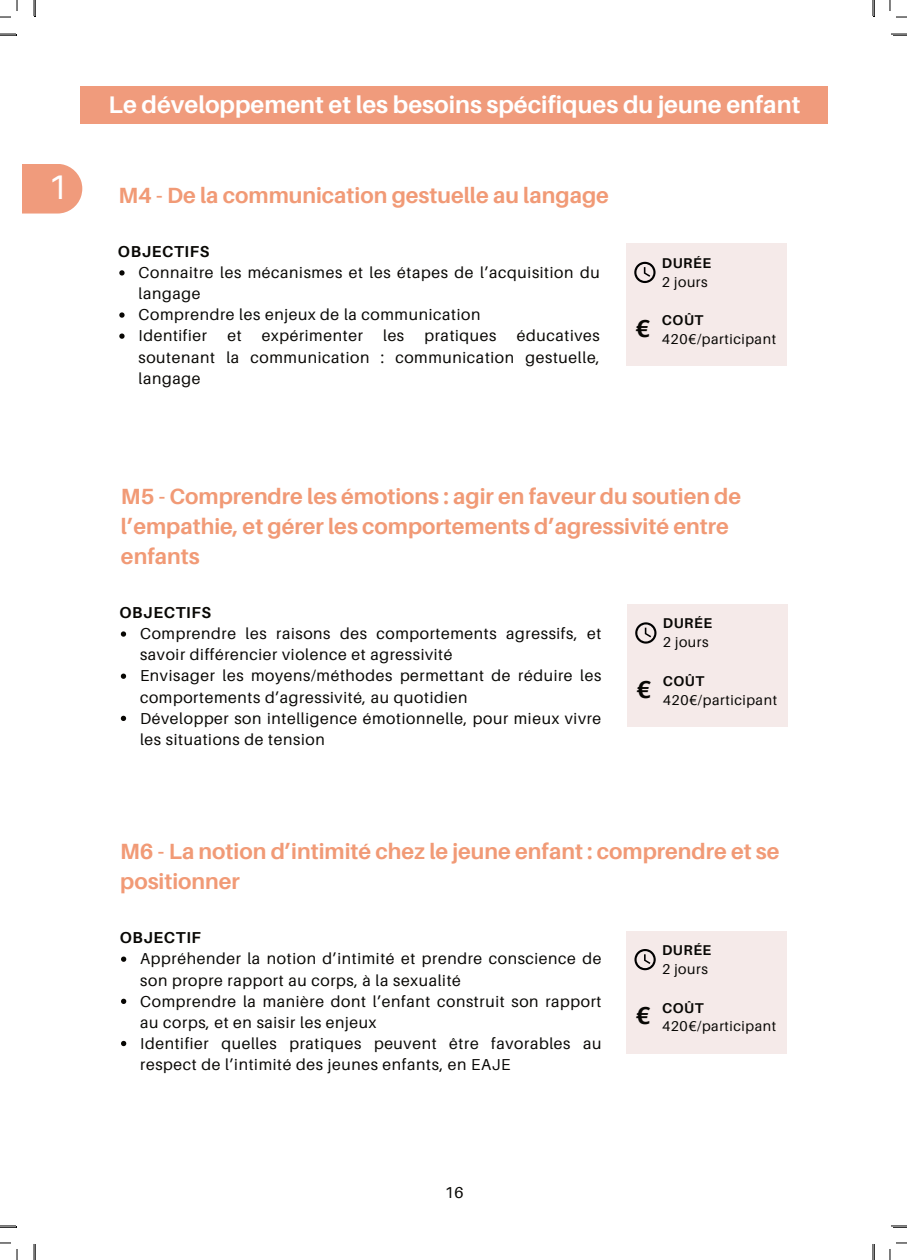
<style>
.page{position:relative;width:907px;height:1260px;background:#fff}
.page>*{position:absolute;margin:0;border:0;box-sizing:border-box;transform-origin:0 0}
.t1{font:34px "Aileron";color:#fff}
.t2{font:700 24.4px "Aileron";color:#080704}
.t3{font:700 24px "Aileron";color:#fff}
.t4{font:700 22px/30px "Aileron";color:#f19a76}
.t5{font:15.8px/21px "Aileron";letter-spacing:.04em;color:#080704}
.t6{font:700 15.8px "Aileron";letter-spacing:.04em;color:#080704}
.t7{font:14.2px "Aileron";letter-spacing:.04em;color:#080704}
.t8{font:700 14.2px "Aileron";letter-spacing:.04em;color:#080704}
</style>
<div class="page">
<div style="left:80px;top:86px;width:747px;height:38px;background:#f09b7c"></div>
<svg style="left:121px;top:956px;width:5px;height:5px"></svg>
<svg style="left:121px;top:998px;width:5px;height:5px"></svg>
<svg style="left:121px;top:1040px;width:5px;height:5px"></svg>
<div style="left:626px;top:930px;width:161px;height:123px;background:#f5eae9"></div>
<svg style="left:634px;top:949px;width:21px;height:21px"></svg>
<svg style="left:121px;top:631px;width:5px;height:5px"></svg>
<svg style="left:121px;top:673px;width:5px;height:5px"></svg>
<svg style="left:121px;top:715px;width:5px;height:5px"></svg>
<div style="left:627px;top:604px;width:160px;height:122px;background:#f5eae9"></div>
<svg style="left:635px;top:622px;width:21px;height:21px"></svg>
<svg style="left:119px;top:270px;width:6px;height:5px"></svg>
<svg style="left:119px;top:312px;width:6px;height:5px"></svg>
<svg style="left:119px;top:333px;width:6px;height:6px"></svg>
<div style="left:626px;top:243px;width:160px;height:123px;background:#f5eae9"></div>
<svg style="left:634px;top:262px;width:21px;height:21px"></svg>
<svg style="left:22px;top:164px;width:60px;height:49px;background:#f1a386"></svg>
<svg style="left:0;top:33px;width:17px;height:3px"></svg>
<svg style="left:891px;top:33px;width:16px;height:3px"></svg>
<svg style="left:0;top:1225px;width:17px;height:2px"></svg>
<svg style="left:891px;top:1225px;width:16px;height:2px"></svg>
<svg style="left:33px;top:0;width:3px;height:16px"></svg>
<svg style="left:33px;top:1244px;width:3px;height:15px"></svg>
<svg style="left:872px;top:0;width:3px;height:16px"></svg>
<svg style="left:872px;top:1244px;width:3px;height:15px"></svg>
<svg style="left:0;top:0;width:18px;height:18px"></svg>
<svg style="left:0;top:1242px;width:18px;height:17px"></svg>
<svg style="left:889px;top:0;width:18px;height:18px"></svg>
<svg style="left:889px;top:1242px;width:18px;height:17px"></svg>
<h1 class="t1" style="left:48px;top:168px;width:21px">1</h1>
<h3 class="t3" style="left:108px;top:91px;width:693px">Le développement et les besoins spécifiques du jeune enfant</h3>
<h3 class="t4" style="left:118px;top:181px;width:492px">M4 - De la communication gestuelle au langage</h3>
<p class="t6" style="left:118px;top:243px;width:93px">OBJECTIFS</p>
<p class="t5" style="left:138px;top:262px;width:463px">Connaitre les mécanismes et les étapes de l’acquisition du langage<br>Comprendre les enjeux de la communication<br>Identifier</p>
<p class="t5" style="left:138px;top:325px;width:463px;text-align:justify;text-indent:378px">éducatives soutenant la communication : communication gestuelle, langage</p>
<p class="t5" style="left:227px;top:325px;width:16px">et</p>
<p class="t5" style="left:262px;top:325px;width:102px">expérimenter</p>
<p class="t5" style="left:383px;top:325px;width:23px">les</p>
<p class="t5" style="left:424px;top:325px;width:74px">pratiques</p>
<h2 class="t2" style="left:635px;top:315px;width:17px">€</h2>
<p class="t8" style="left:662px;top:255px;width:51px">DURÉE</p>
<p class="t7" style="left:662px;top:274px;width:47px">2 jours</p>
<p class="t8" style="left:662px;top:312px;width:43px">COÛT</p>
<p class="t7" style="left:662px;top:331px;width:116px">420€/participant</p>
<h3 class="t4" style="left:121px;top:481px;width:621px">M5 - Comprendre les émotions : agir en faveur du soutien de l’empathie, et gérer les comportements d’agressivité entre enfants</h3>
<p class="t6" style="left:119px;top:603px;width:93px">OBJECTIFS</p>
<p class="t5" style="left:140px;top:623px;width:463px">Comprendre les raisons des comportements agressifs, et savoir différencier violence et agressivité<br>Envisager les moyens/méthodes permettant de réduire les comportements d’agressivité, au quotidien<br>Développer son intelligence émotionnelle, pour mieux vivre les situations de tension</p>
<h2 class="t2" style="left:636px;top:675px;width:17px">€</h2>
<p class="t8" style="left:662px;top:615px;width:51px">DURÉE</p>
<p class="t7" style="left:662px;top:634px;width:47px">2 jours</p>
<p class="t8" style="left:662px;top:672px;width:43px">COÛT</p>
<p class="t7" style="left:662px;top:692px;width:116px">420€/participant</p>
<h3 class="t4" style="left:120px;top:836px;width:661px">M6 - La notion d’intimité chez le jeune enfant : comprendre et se positionner</h3>
<p class="t6" style="left:120px;top:928px;width:83px">OBJECTIF</p>
<p class="t5" style="left:140px;top:948px;width:463px">Appréhender la notion d’intimité et prendre conscience de son propre rapport au corps, à la sexualité<br>Comprendre la manière dont l’enfant construit son rapport au corps, et en saisir les enjeux<br>Identifier quelles pratiques peuvent être favorables au respect de l’intimité des jeunes enfants, en EAJE</p>
<p class="t8" style="left:662px;top:941px;width:51px">DURÉE</p>
<p class="t7" style="left:662px;top:960px;width:47px">2 jours</p>
<p class="t8" style="left:662px;top:999px;width:43px">COÛT</p>
<p class="t7" style="left:662px;top:1018px;width:116px">420€/participant</p>
<h2 class="t2" style="left:635px;top:1001px;width:17px">€</h2>
<p class="t5" style="left:445px;top:1181px;width:20px">16</p>
</div>
